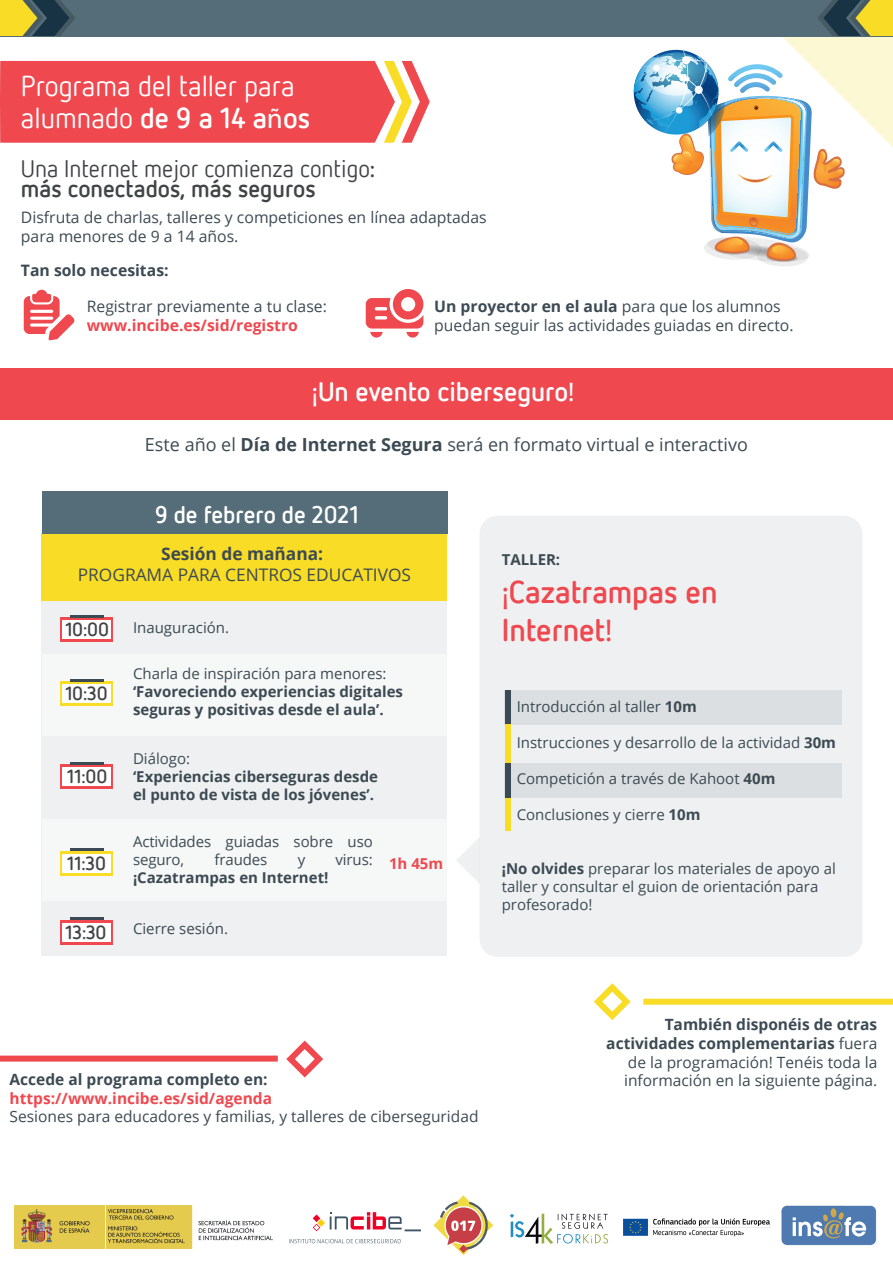
<style>
.page{position:relative;width:893px;height:1263px;background:#fff}
.page>*{position:absolute;margin:0;border:0;box-sizing:border-box;transform-origin:0 0}
.t1{font:700 31.5px "Netto OT";color:#ef484f}
.t2{font:28.8px/31.8px "Netto OT";color:#fff}
.t3{font:700 27px "Netto OT";color:#fff}
.t4{font:24px/19.8px "Netto OT";color:#414446}
.t5{font:700 24px "Netto OT";color:#fff}
.t6{font:700 18.9px "Netto OT";letter-spacing:-.005em;color:#414446}
.t7{font:18px "Open Sans";color:#3c4a53}
.t8{font:17.25px/20.7px "Open Sans";color:#3c4a53;text-align:center}
.t9{font:15.75px/18.9px "Open Sans";color:#3c4a53}
.t10{font:700 15.75px "Open Sans";color:#3c4a53}
.t11{font:15.45px/18.6px "Open Sans";color:#3c4a53;text-align:justify}
.t12{font:700 15.45px "Open Sans";color:#3c4a53}
.t13{font:700 15.45px "Open Sans";color:#ef484f}
.t14{font:15px/18px "Open Sans";color:#3c4a53}
.t15{font:700 15px/18px "Open Sans";color:#3c4a53}
.s1{font-weight:700}
.s2{font-family:"Myriad Pro"}
.s3{font-weight:700;color:#ef484f}
.s4{font-family:"Myriad Pro";font-weight:400}
</style>
<div class="page">
<div style="left:42px;top:600px;width:405px;height:355px;background:#eef0f1"></div>
<div style="left:479px;top:516px;width:383px;height:441px;background:#eef0f1;border-radius:18px"></div>
<svg style="left:0;top:61px;width:430px;height:82px;background:#f05658"></svg>
<div style="left:0;top:0;width:893px;height:36px;background:#556d79"></div>
<svg style="left:0;top:0;width:75px;height:36px;background:#818544"></svg>
<svg style="left:366px;top:289px;width:57px;height:49px"></svg>
<svg style="left:24px;top:290px;width:51px;height:50px"></svg>
<div style="left:0;top:1055px;width:278px;height:6px;background:#ef484f"></div>
<div style="left:643px;top:999px;width:250px;height:6px;background:#f9dc26"></div>
<svg style="left:634px;top:0;width:259px;height:266px"></svg>
<div style="left:42px;top:533px;width:405px;height:68px;background:#f9dc26"></div>
<div style="left:42px;top:491px;width:406px;height:42px;background:#556d79"></div>
<div style="left:0;top:368px;width:893px;height:51px;background:#ef484f"></div>
<div style="left:60px;top:618px;width:53px;height:24px;background:#ef484f"></div>
<div style="left:62px;top:620px;width:49px;height:19px;background:#fff"></div>
<hr style="left:70px;top:615px;width:34px;height:3px;background:#3c4a53">
<div style="left:42px;top:655px;width:405px;height:81px;background:#f6f7f7"></div>
<svg style="left:60px;top:682px;width:53px;height:24px"></svg>
<div style="left:62px;top:685px;width:49px;height:18px;background:#fff"></div>
<hr style="left:70px;top:679px;width:34px;height:3px;background:#3c4a53">
<div style="left:60px;top:764px;width:53px;height:24px;background:#ef484f"></div>
<div style="left:62px;top:767px;width:49px;height:19px;background:#fff"></div>
<hr style="left:70px;top:762px;width:34px;height:2px;background:#3c4a53">
<div style="left:42px;top:819px;width:405px;height:81px;background:#f6f7f7"></div>
<div style="left:60px;top:851px;width:53px;height:24px;background:linear-gradient(to right,#f9dc26,#f9dc26)"></div>
<div style="left:62px;top:854px;width:49px;height:18px;background:#fff"></div>
<hr style="left:70px;top:848px;width:34px;height:3px;background:#3c4a53">
<svg style="left:456px;top:838px;width:23px;height:45px"></svg>
<div style="left:60px;top:920px;width:53px;height:24px;background:linear-gradient(to right,#ef484f,#ef484f)"></div>
<div style="left:62px;top:923px;width:49px;height:18px;background:#fff"></div>
<hr style="left:70px;top:917px;width:34px;height:3px;background:#3c4a53">
<svg style="left:286px;top:1040px;width:37px;height:38px"></svg>
<div style="left:505px;top:690px;width:337px;height:34px;background:#dcdfe1"></div>
<div style="left:505px;top:690px;width:5px;height:34px;background:#3c4a53"></div>
<div style="left:505px;top:724px;width:5px;height:39px;background:#f9dc26"></div>
<div style="left:505px;top:797px;width:5px;height:34px;background:#f9dc26"></div>
<div style="left:505px;top:763px;width:337px;height:34px;background:#dcdfe1"></div>
<svg style="left:593px;top:983px;width:38px;height:37px"></svg>
<img style="left:623px;top:1218px;width:148px;height:19px">
<svg style="left:289px;top:1239px;width:112px;height:4px"></svg>
<svg style="left:313px;top:1212px;width:108px;height:19px"></svg>
<svg style="left:433px;top:1195px;width:60px;height:60px"></svg>
<img style="left:781px;top:1205px;width:96px;height:41px">
<img style="left:14px;top:1205px;width:259px;height:43px">
<svg style="left:510px;top:1213px;width:98px;height:31px"></svg>
<h2 class="t2" style="left:21px;top:71px;width:291px">Programa del taller para alumnado <span class="s1">de 9 a 14 a</span><span class="s2">ñ</span><span class="s1">os</span></h2>
<p class="t4" style="left:21px;top:159px;width:355px">Una Internet mejor comienza contigo<span class="s2">: </span><span class="s1">más conectados, más seguros</span></p>
<p class="t9" style="left:21px;top:208px;width:467px">Disfruta de charlas, talleres y competiciones en línea adaptadas para menores de 9 a 14 años.</p>
<p class="t10" style="left:21px;top:259px;width:149px">Tan solo necesitas:</p>
<p class="t9" style="left:434px;top:296px;width:361px"><span class="s1">Un proyector en el aula</span> para que los alumnos puedan seguir las actividades guiadas en directo.</p>
<p class="t9" style="left:87px;top:296px;width:242px">Registrar previamente a tu clase: <span class="s3">www.incibe.es/sid/registro</span></p>
<h3 class="t3" style="left:312px;top:376px;width:264px"><span class="s4">¡</span>Un evento ciberseguro<span class="s4">!</span></h3>
<p class="t7" style="left:145px;top:432px;width:604px">Este año el <span class="s1">Día de Internet Segura</span> será en formato virtual e interactivo</p>
<p class="t5" style="left:155px;top:501px;width:205px">9 de febrero de 2021</p>
<p class="t8" style="left:78px;top:543px;width:335px"><span class="s1">Sesión de mañana:<br></span>PROGRAMA PARA CENTROS EDUCATIVOS</p>
<p class="t6" style="left:65px;top:619px;width:45px">10<span class="s4">:</span>00</p>
<p class="t14" style="left:133px;top:618px;width:98px">Inauguración.</p>
<p class="t14" style="left:133px;top:665px;width:255px">Charla de inspiración para menores:</p>
<p class="t6" style="left:65px;top:683px;width:44px">10<span class="s4">:</span>30</p>
<p class="t15" style="left:133px;top:683px;width:272px">‘Favoreciendo experiencias digitales seguras y positivas desde el aula’.</p>
<p class="t14" style="left:133px;top:749px;width:59px">Diálogo:</p>
<p class="t6" style="left:67px;top:766px;width:42px">11<span class="s4">:</span>00</p>
<p class="t15" style="left:133px;top:767px;width:246px">‘Experiencias ciberseguras desde el punto de vista de los jóvenes’.</p>
<p class="t14" style="left:133px;top:832px;width:241px">Actividades guiadas sobre uso</p>
<p class="t6" style="left:67px;top:852px;width:40px">11<span class="s4">:</span>30</p>
<p class="t14" style="left:133px;top:850px;width:53px">seguro,</p>
<p class="t14" style="left:214px;top:850px;width:54px">fraudes</p>
<p class="t14" style="left:298px;top:850px;width:9px">y</p>
<p class="t14" style="left:336px;top:850px;width:109px">virus: <span class="s3">1h 45m</span></p>
<p class="t15" style="left:133px;top:868px;width:197px">¡Cazatrampas en Internet!</p>
<p class="t6" style="left:65px;top:921px;width:43px">13<span class="s4">:</span>30</p>
<p class="t14" style="left:133px;top:919px;width:97px">Cierre sesión.</p>
<p class="t15" style="left:502px;top:550px;width:60px">TALLER:</p>
<h1 class="t1" style="left:502px;top:574px;width:217px"><span class="s4">¡</span>Cazatrampas en</h1>
<h1 class="t1" style="left:502px;top:612px;width:112px">Internet<span class="s4">!</span></h1>
<p class="t14" style="left:517px;top:697px;width:182px">Introducción al taller <span class="s1">10m</span></p>
<p class="t14" style="left:517px;top:733px;width:321px">Instrucciones y desarrollo de la actividad <span class="s1">30m</span></p>
<p class="t14" style="left:517px;top:769px;width:260px">Competición a través de Kahoot <span class="s1">40m</span></p>
<p class="t14" style="left:517px;top:805px;width:185px">Conclusiones y cierre <span class="s1">10m</span></p>
<p class="t14" style="left:502px;top:859px;width:336px"><span class="s1">¡No olvides</span> preparar los materiales de apoyo al taller y consultar el guion de orientación para profesorado!</p>
<p class="t12" style="left:10px;top:1068px;width:260px">Accede al programa completo en:</p>
<p class="t13" style="left:10px;top:1087px;width:264px">https://www.incibe.es/sid/agenda</p>
<p class="t11" style="left:10px;top:1107px;width:470px">Sesiones para educadores y familias, y talleres de ciberseguridad</p>
<p class="t12" style="left:665px;top:1014px;width:214px">También disponéis de otras</p>
<p class="t11" style="left:624px;top:1033px;width:255px;text-indent:-18px"><span class="s1">actividades complementarias</span> fuera de la programación! Tenéis toda la información en la siguiente página.</p>
</div>
